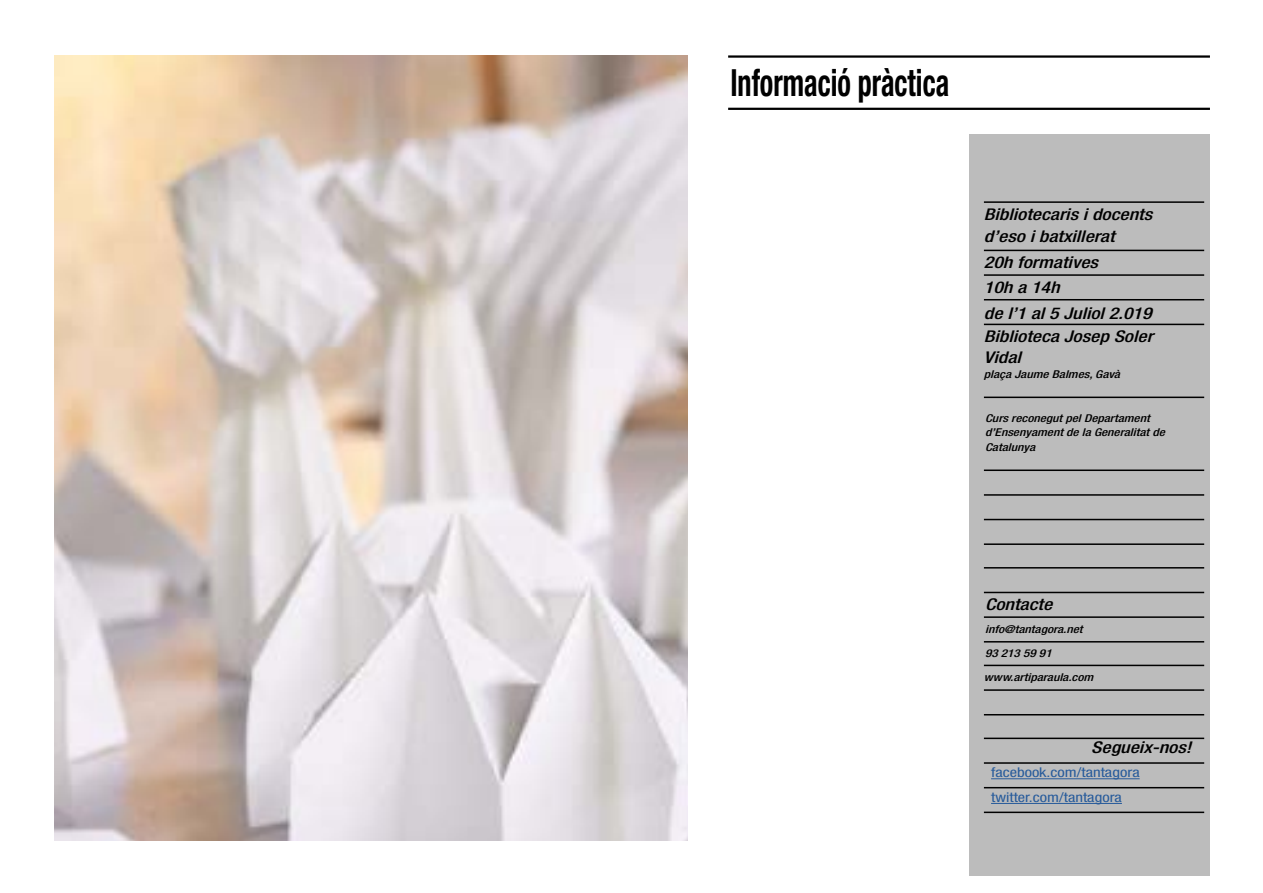
<style>
.page{position:relative;width:1263px;height:893px;background:#fff}
.page>*{position:absolute;margin:0;border:0;box-sizing:border-box;transform-origin:0 0}
.t1{font:700 condensed 37.5px "Helvetica Neue LT Std";color:#000;scale:.75 1}
.t2{font:italic 500 condensed 16.2px/21.6px "Helvetica Neue LT Std";color:#000;scale:1.22 1}
.t3{font:condensed 13.5px/24.6px "Helvetica Neue LT Std";color:#275b9b;scale:1.22 1}
.t4{font:italic 500 condensed 10.8px/14.4px "Helvetica Neue LT Std";color:#000;scale:1.22 1}
</style>
<div class="page">
<img style="left:54px;top:55px;width:633px;height:785px">
<div style="left:969px;top:135px;width:241px;height:741px;background:#bcbcbc"></div>
<hr style="left:984px;top:665px;width:220px;height:1px;background:#000">
<hr style="left:984px;top:738px;width:220px;height:1px;background:#000">
<hr style="left:984px;top:567px;width:220px;height:2px;background:#000">
<hr style="left:984px;top:787px;width:220px;height:1px;background:#000">
<hr style="left:984px;top:616px;width:220px;height:2px;background:#000">
<hr style="left:984px;top:689px;width:220px;height:2px;background:#000">
<hr style="left:984px;top:519px;width:220px;height:1px;background:#000">
<hr style="left:984px;top:762px;width:220px;height:2px;background:#000">
<hr style="left:984px;top:592px;width:220px;height:1px;background:#000">
<hr style="left:984px;top:812px;width:220px;height:1px;background:#000">
<hr style="left:984px;top:641px;width:220px;height:1px;background:#000">
<hr style="left:984px;top:714px;width:220px;height:1px;background:#000">
<hr style="left:984px;top:543px;width:220px;height:2px;background:#000">
<hr style="left:991px;top:778px;width:149px;height:1px;background:#275b9b">
<hr style="left:991px;top:803px;width:131px;height:1px;background:#275b9b">
<hr style="left:728px;top:55px;width:482px;height:3px;background:#000">
<hr style="left:728px;top:108px;width:482px;height:2px;background:#000">
<hr style="left:984px;top:250px;width:220px;height:1px;background:#000">
<hr style="left:984px;top:469px;width:220px;height:2px;background:#000">
<hr style="left:984px;top:299px;width:220px;height:1px;background:#000">
<hr style="left:984px;top:201px;width:220px;height:2px;background:#000">
<hr style="left:984px;top:274px;width:220px;height:2px;background:#000">
<hr style="left:984px;top:494px;width:220px;height:2px;background:#000">
<hr style="left:984px;top:324px;width:220px;height:1px;background:#000">
<hr style="left:984px;top:397px;width:220px;height:1px;background:#000">
<h1 class="t1" style="left:730px;top:60px;width:293px">Informació pràctica</h1>
<h2 class="t2" style="left:984px;top:204px;width:139px">Bibliotecaris i docents d’eso i batxillerat</h2>
<h2 class="t2" style="left:984px;top:249px;width:95px;line-height:25.8px">20h formatives<br>10h a 14h</h2>
<h2 class="t2" style="left:984px;top:325px;width:140px">Biblioteca Josep Soler<br>Vidal</h2>
<p class="t4" style="left:984px;top:367px;width:113px">plaça Jaume Balmes, Gavà</p>
<p class="t4" style="left:985px;top:411px;width:149px">Curs reconegut pel Departament d’Ensenyament de la Generalitat de<br>Catalunya</p>
<h2 class="t2" style="left:984px;top:302px;width:139px">de l’1 al 5 Juliol 2.019</h2>
<h2 class="t2" style="left:985px;top:594px;width:57px">Contacte</h2>
<p class="t4" style="left:985px;top:646px;width:56px">93 213 59 91</p>
<p class="t4" style="left:985px;top:622px;width:81px">info@tantagora.net</p>
<p class="t4" style="left:984px;top:670px;width:91px">www.artiparaula.com</p>
<h2 class="t2" style="left:1091px;top:737px;width:84px">Segueix-nos!</h2>
<p class="t3" style="left:991px;top:760px;width:123px">facebook.com/tantagora twitter.com/tantagora</p>
</div>
